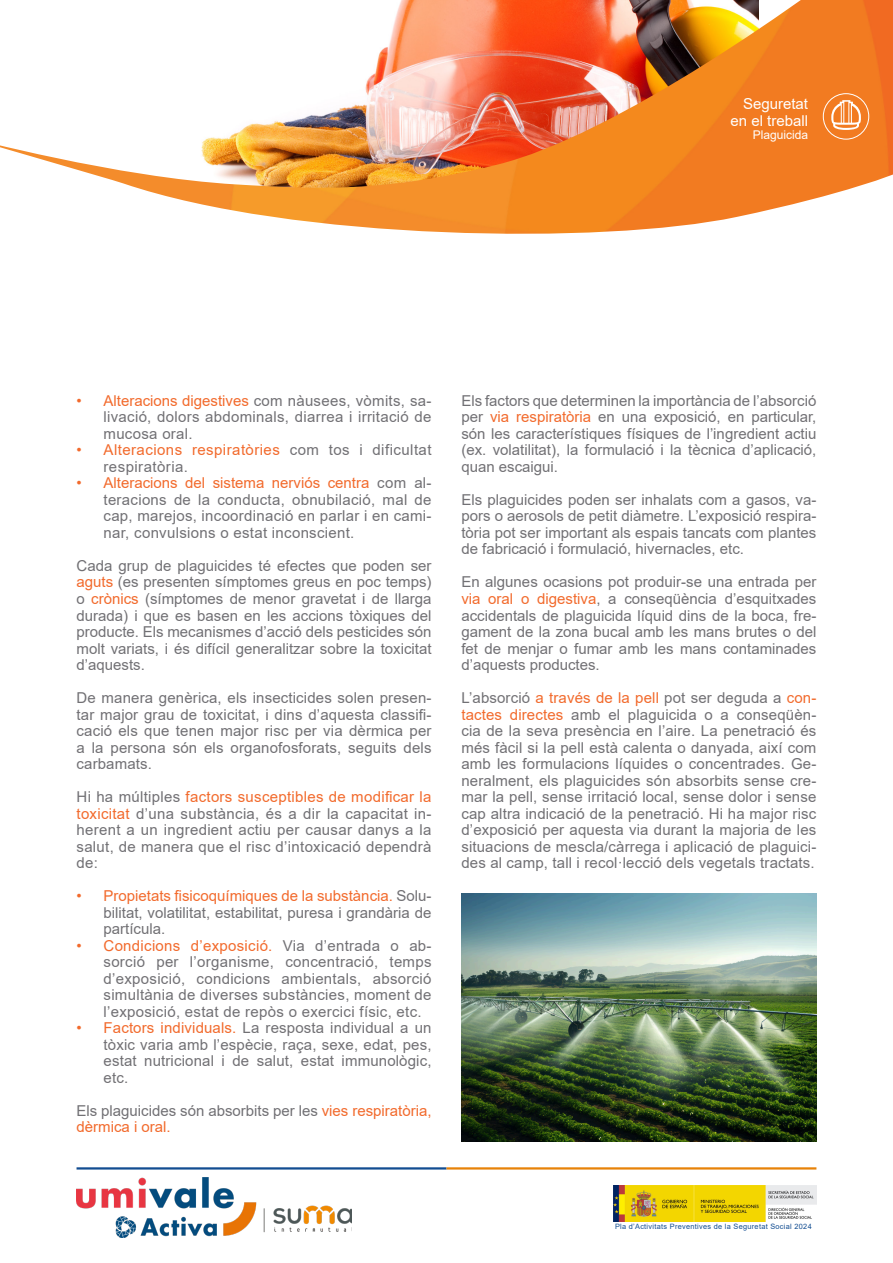
<style>
.page{position:relative;width:893px;height:1263px;background:#fff}
.page>*{position:absolute;margin:0;border:0;box-sizing:border-box;transform-origin:0 0}
.t1{font:15px/16.5px "Arial";letter-spacing:.01em;color:#717074;text-align:justify}
.t2{font:15px/16.5px "Arial";letter-spacing:.03em;color:#717074}
.t3{font:15px/16.5px "Arial";color:#fff;text-align:right}
.t4{font:12px "Arial";color:#fff}
.t5{font:7.35px "Arial";letter-spacing:.04em;color:#124d91}
.s1{color:#f26a2c}
</style>
<div class="page">
<img style="left:614px;top:1185px;width:202px;height:36px">
<hr style="left:77px;top:1167px;width:369px;height:2px;background:#124d91">
<hr style="left:446px;top:1167px;width:370px;height:2px;background:#e78208">
<img style="left:77px;top:1178px;width:275px;height:59px">
<img style="left:0;top:0;width:893px;height:234px">
<svg style="left:831px;top:100px;width:30px;height:30px"></svg>
<div style="left:823px;top:93px;width:46px;height:47px;border:1px solid #fff;border-radius:50%"></div>
<img style="left:461px;top:893px;width:355px;height:249px">
<p class="t3" style="left:731px;top:96px;width:79px">Seguretat en el treball</p>
<p class="t4" style="left:753px;top:127px;width:57px">Plaguicida</p>
<p class="t1" style="left:104px;top:392px;width:330px;text-indent:-27px"><span class="s1">• Alteracions digestives</span> com nàusees, vòmits, sa&shy;livació, dolors abdominals, diarrea i irritació de mucosa oral.</p>
<p class="t2" style="left:104px;top:442px;width:330px;text-indent:-27px"><span class="s1">• Alteracions respiratòries</span> com tos i dificultat respiratòria.</p>
<p class="t1" style="left:104px;top:475px;width:330px;text-indent:-27px"><span class="s1">• Alteracions del sistema nerviós centra</span> com al&shy;teracions de la conducta, obnubilació, mal de cap, marejos, incoordinació en parlar i en cami&shy;nar, convulsions o estat inconscient.</p>
<p class="t1" style="left:77px;top:557px;width:357px">Cada grup de plaguicides té efectes que poden ser <span class="s1">aguts</span> (es presenten símptomes greus en poc temps) o <span class="s1">crònics</span> (símptomes de menor gravetat i de llarga durada) i que es basen en les accions tòxiques del producte. Els mecanismes d’acció dels pesticides són molt variats, i és difícil generalitzar sobre la toxicitat d’aquests.</p>
<p class="t1" style="left:77px;top:689px;width:357px">De manera genèrica, els insecticides solen presen&shy;tar major grau de toxicitat, i dins d’aquesta classifi&shy;cació els que tenen major risc per via dèrmica per a la persona són els organofosforats, seguits dels carbamats.</p>
<p class="t1" style="left:77px;top:788px;width:357px">Hi ha múltiples <span class="s1">factors susceptibles de modificar la toxicitat</span> d’una substància, és a dir la capacitat in&shy;herent a un ingredient actiu per causar danys a la salut, de manera que el risc d’intoxicació dependrà de:</p>
<p class="t1" style="left:104px;top:887px;width:330px;text-indent:-27px"><span class="s1">• Propietats fisicoquímiques de la substància.</span> Solu&shy;bilitat, volatilitat, estabilitat, puresa i grandària de partícula.</p>
<p class="t1" style="left:104px;top:937px;width:330px;text-indent:-27px"><span class="s1">• Condicions d’exposició.</span> Via d’entrada o ab&shy;sorció per l’organisme, concentració, temps d’exposició, condicions ambientals, absorció simultània de diverses substàncies, moment de l’exposició, estat de repòs o exercici físic, etc.</p>
<p class="t1" style="left:104px;top:1019px;width:330px;text-indent:-27px"><span class="s1">• Factors individuals.</span> La resposta individual a un tòxic varia amb l’espècie, raça, sexe, edat, pes, estat nutricional i de salut, estat immunològic, etc.</p>
<p class="t1" style="left:77px;top:1102px;width:357px">Els plaguicides són absorbits per les <span class="s1">vies respiratòria, dèrmica i oral.</span></p>
<p class="t1" style="left:461px;top:392px;width:357px">Els factors que determinen la importància de l’absorció per <span class="s1">via respiratòria</span> en una exposició, en particular, són les característiques físiques de l’ingredient actiu (ex. volatilitat), la formulació i la tècnica d’aplicació, quan escaigui.</p>
<p class="t1" style="left:461px;top:491px;width:357px">Els plaguicides poden ser inhalats com a gasos, va&shy;pors o aerosols de petit diàmetre. L’exposició respira&shy;tòria pot ser important als espais tancats com plantes de fabricació i formulació, hivernacles, etc.</p>
<p class="t1" style="left:461px;top:574px;width:357px">En algunes ocasions pot produir-se una entrada per <span class="s1">via oral o digestiva</span>, a conseqüència d’esquitxades accidentals de plaguicida líquid dins de la boca, fre&shy;gament de la zona bucal amb les mans brutes o del fet de menjar o fumar amb les mans contaminades d’aquests productes.</p>
<p class="t1" style="left:461px;top:689px;width:357px">L’absorció <span class="s1">a través de la pell</span> pot ser deguda a <span class="s1">con&shy;tactes directes</span> amb el plaguicida o a conseqüèn&shy;cia de la seva presència en l’aire. La penetració és més fàcil si la pell està calenta o danyada, així com amb les formulacions líquides o concentrades. Ge&shy;neralment, els plaguicides són absorbits sense cre&shy;mar la pell, sense irritació local, sense dolor i sense cap altra indicació de la penetració. Hi ha major risc d’exposició per aquesta via durant la majoria de les situacions de mescla/càrrega i aplicació de plaguici&shy;des al camp, tall i recol·lecció dels vegetals tractats.</p>
<p class="t5" style="left:615px;top:1221px;width:198px">Pla d’Activitats Preventives de la Seguretat Social 2024</p>
</div>
